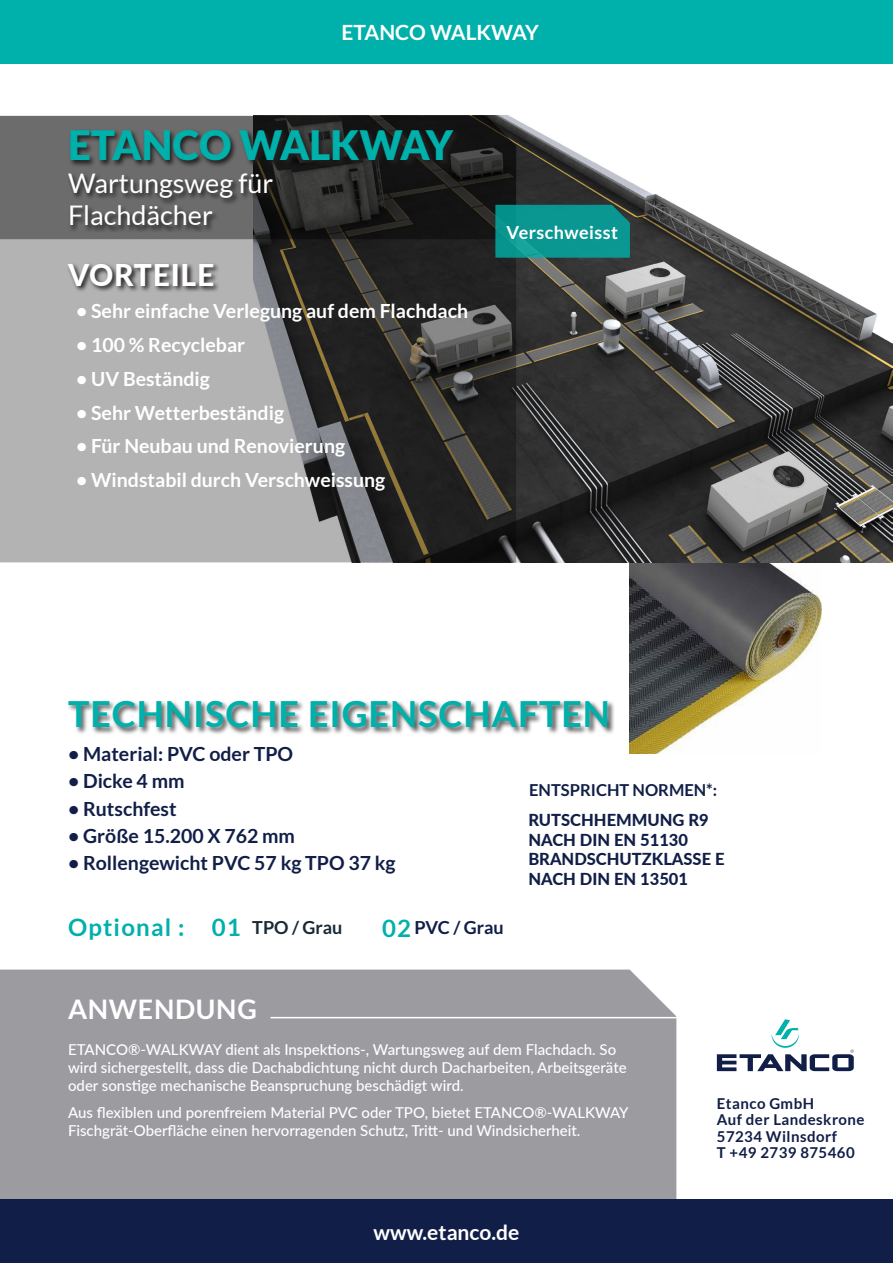
<style>
.page{position:relative;width:893px;height:1263px;background:#fff}
.page>*{position:absolute;margin:0;border:0;box-sizing:border-box;transform-origin:0 0}
.Titre_Produits{font:900 40.5px "Lato";color:#00b0aa}
.titre_caracteristiqu{font:700 36px "Lato";letter-spacing:.025em;color:#00b0aa}
.Titres_avantages{font:800 30px "Lato";letter-spacing:.025em;color:#fff}
.Description_produits{font:27px/32.4px "Lato";color:#fff}
.Titre_applications{font:700 27px "Lato";letter-spacing:.025em;color:#fff}
.Titre_Options{font:700 24px "Lato";letter-spacing:.05em;color:#00b0aa}
.t1{font:700 21px "Lato";color:#fff}
.Avantages{font:700 19.5px "Lato";color:#fff}
.caracteristiques_tec{font:700 19.5px "Lato";color:#111e47}
.sommaire_-_def{font:700 18px "Lato";letter-spacing:.025em;color:#fff}
.options{font:700 18px "Lato";color:#192936}
.options-2{font:700 18px "Lato";color:#111e47}
.Normes{font:800 16.5px/19.8px "Lato";color:#111e47}
.Normes-2{font:700 16.5px "Lato";color:#111e47}
.Applications{font:500 15px/18px "Lato";color:#fff}
.t2{font:700 15px "Lato";letter-spacing:.03em;color:#111e47}
</style>
<div class="page">
<div style="left:0;top:1199px;width:893px;height:64px;background:#111e47"></div>
<div style="left:0;top:0;width:893px;height:64px;background:#00b0aa"></div>
<img style="left:630px;top:562px;width:191px;height:192px">
<img style="left:516px;top:119px;width:377px;height:443px">
<div style="left:0;top:969px;width:676px;height:230px;background:#9c9ba0"></div>
<hr style="left:270px;top:1017px;width:412px;height:1px;background:#fff">
<svg style="left:0;top:239px;width:516px;height:323px;background:#7a7a79"></svg>
<svg style="left:0;top:116px;width:516px;height:123px;background:#3c3c3b"></svg>
<svg style="left:66px;top:263px;width:154px;height:30px;background:#868585"></svg>
<svg style="left:69px;top:129px;width:392px;height:39px;background:#363435"></svg>
<svg style="left:67px;top:172px;width:213px;height:61px;background:#575656"></svg>
<div style="left:67px;top:699px;width:548px;height:36px;background:#231f20;opacity:.75"></div>
<svg style="left:717px;top:1019px;width:137px;height:52px"></svg>
<svg style="left:495px;top:205px;width:135px;height:53px;background:#0b948e"></svg>
<h3 class="t1" style="left:341px;top:20px;width:199px">ETANCO WALKWAY</h3>
<p class="Titre_Produits" style="left:68px;top:122px;width:387px">ETANCO WALKWAY</p>
<p class="Description_produits" style="left:68px;top:167px;width:207px">Wartungsweg für<br>Flachdächer</p>
<p class="Titres_avantages" style="left:68px;top:252px;width:148px">VORTEILE</p>
<p class="Avantages" style="left:76px;top:300px;width:394px">• Sehr einfache Verlegung auf dem Flachdach</p>
<p class="Avantages" style="left:76px;top:334px;width:171px">• 100 % Recyclebar</p>
<p class="Avantages" style="left:76px;top:368px;width:135px">• UV Beständig</p>
<p class="Avantages" style="left:76px;top:401px;width:210px">• Sehr Wetterbeständig</p>
<p class="Avantages" style="left:76px;top:435px;width:271px">• Für Neubau und Renovierung</p>
<p class="Avantages" style="left:76px;top:469px;width:311px">• Windstabil durch Verschweissung</p>
<p class="sommaire_-_def" style="left:507px;top:222px;width:113px">Verschweisst</p>
<p class="titre_caracteristiqu" style="left:68px;top:694px;width:544px">TECHNISCHE EIGENSCHAFTEN</p>
<p class="caracteristiques_tec" style="left:68px;top:743px;width:227px">• Material: PVC oder TPO</p>
<p class="caracteristiques_tec" style="left:68px;top:770px;width:118px">• Dicke 4 mm</p>
<p class="caracteristiques_tec" style="left:68px;top:797px;width:110px">• Rutschfest</p>
<p class="caracteristiques_tec" style="left:68px;top:825px;width:228px">• Größe 15.200 X 762 mm</p>
<p class="caracteristiques_tec" style="left:68px;top:852px;width:329px">• Rollengewicht PVC 57 kg TPO 37 kg</p>
<p class="Normes-2" style="left:529px;top:780px;width:190px">ENTSPRICHT NORMEN*:</p>
<p class="Normes" style="left:528px;top:809px;width:182px">RUTSCHHEMMUNG R9<br>NACH DIN EN 51130</p>
<p class="Normes" style="left:528px;top:849px;width:198px">BRANDSCHUTZKLASSE E<br>NACH DIN EN 13501</p>
<p class="Titre_Options" style="left:68px;top:914px;width:118px">Optional :</p>
<p class="Titre_Options" style="left:212px;top:914px;width:31px">01</p>
<p class="options" style="left:252px;top:917px;width:92px">TPO / Grau</p>
<p class="Titre_Options" style="left:382px;top:914px;width:31px">02</p>
<p class="options-2" style="left:414px;top:917px;width:91px">PVC / Grau</p>
<p class="Titre_applications" style="left:68px;top:994px;width:190px">ANWENDUNG</p>
<p class="Applications" style="left:68px;top:1040px;width:560px">ETANCO®-WALKWAY dient als Inspektions-, Wartungsweg auf dem Flachdach. So wird sichergestellt, dass die Dachabdichtung nicht durch Dacharbeiten, Arbeitsgeräte oder sonstige mechanische Beanspruchung beschädigt wird.</p>
<p class="Applications" style="left:68px;top:1102px;width:562px">Aus flexiblen und porenfreiem Material PVC oder TPO, bietet ETANCO®-WALKWAY<br>Fischgrät-Oberfläche einen hervorragenden Schutz, Tritt- und Windsicherheit.</p>
<h3 class="t1" style="left:373px;top:1220px;width:147px">www.etanco.de</h3>
<p class="t2" style="left:717px;top:1095px;width:99px">Etanco GmbH</p>
<p class="t2" style="left:717px;top:1111px;width:149px">Auf der Landeskrone</p>
<p class="t2" style="left:717px;top:1128px;width:122px">57234 Wilnsdorf</p>
<p class="t2" style="left:717px;top:1144px;width:139px">T +49 2739 875460</p>
</div>
